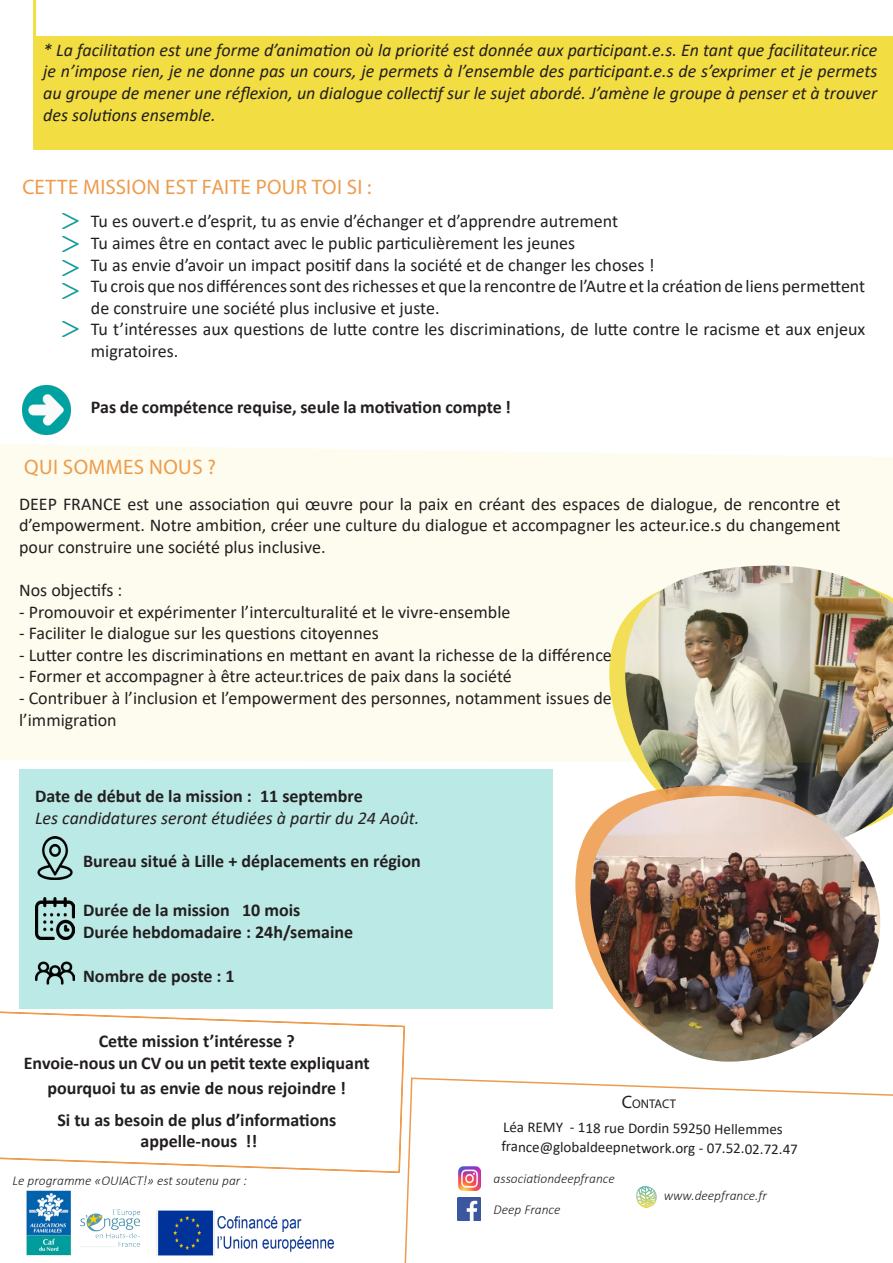
<style>
.page{position:relative;width:893px;height:1263px;background:#fff}
.page>*{position:absolute;margin:0;border:0;box-sizing:border-box;transform-origin:0 0}
.t1{font:21px "Myriad Pro";letter-spacing:.015em;color:#ed9c4d}
.t2{font:18px/21.6px "Calibri";color:#231f20}
.t3{font:italic 18px/21.6px "Calibri";color:#231f20;text-align:justify}
.t4{font:700 18px/25.2px "Calibri";color:#231f20;text-align:center}
.t5{font:15px "Calibri";color:#231f20}
.t6{font:italic 300 13.5px "Calibri";color:#231f20}
.t7{font:12.6px "Myriad Pro";letter-spacing:-.005em;color:#231f20}
.t8{font:10.65px "Myriad Pro";color:#231f20}
.s1{font-size:18px}
</style>
<div class="page">
<img style="left:636px;top:763px;width:257px;height:58px">
<svg style="left:0;top:1011px;width:405px;height:162px"></svg>
<svg style="left:0;top:444px;width:893px;height:319px;background:#efeddd"></svg>
<div style="left:19px;top:769px;width:533px;height:240px;background:#bbe9e5"></div>
<div style="left:35px;top:36px;width:858px;height:114px;background:#f2dd42"></div>
<hr style="left:33px;top:0;width:3px;height:150px;background:#f2dd42">
<img style="left:22px;top:386px;width:48px;height:49px">
<img style="left:62px;top:214px;width:17px;height:14px">
<img style="left:62px;top:237px;width:17px;height:15px">
<img style="left:62px;top:260px;width:17px;height:15px">
<img style="left:62px;top:284px;width:17px;height:15px">
<img style="left:62px;top:322px;width:17px;height:15px">
<img style="left:35px;top:897px;width:40px;height:42px">
<img style="left:35px;top:961px;width:40px;height:24px">
<svg style="left:575px;top:785px;width:290px;height:170px"></svg>
<img style="left:590px;top:796px;width:290px;height:266px">
<svg style="left:403px;top:1077px;width:490px;height:186px"></svg>
<img style="left:457px;top:1197px;width:24px;height:23px">
<img style="left:458px;top:1166px;width:23px;height:24px">
<img style="left:630px;top:1183px;width:29px;height:26px">
<img style="left:37px;top:836px;width:36px;height:44px">
<img style="left:0;top:1164px;width:109px;height:92px">
<img style="left:156px;top:1209px;width:179px;height:48px">
<img style="left:79px;top:1209px;width:62px;height:41px">
<p class="t3" style="left:43px;top:38px;width:836px">* La facilitation est une forme d’animation où la priorité est donnée aux participant.e.s. En tant que facilitateur.rice je n’impose rien, je ne donne pas un cours, je permets à l’ensemble des participant.e.s de s’exprimer et je permets au groupe de mener une réflexion, un dialogue collectif sur le sujet abordé. J’amène le groupe à penser et à trouver des solutions ensemble.</p>
<p class="t1" style="left:22px;top:174px;width:350px">CETTE MISSION EST FAITE POUR TOI SI :</p>
<p class="t2" style="left:91px;top:210px;width:529px">Tu es ouvert.e d’esprit, tu as envie d’échanger et d’apprendre autrement</p>
<p class="t2" style="left:91px;top:232px;width:486px">Tu aimes être en contact avec le public particulièrement les jeunes</p>
<p class="t2" style="left:91px;top:253px;width:565px">Tu as envie d’avoir un impact positif dans la société et de changer les choses !</p>
<p class="t2" style="left:91px;top:275px;width:776px">Tu crois que nos différences sont des richesses et que la rencontre de l’Autre et la création de liens permettent de construire une société plus inclusive et juste.</p>
<p class="t2" style="left:91px;top:318px;width:776px">Tu t’intéresses aux questions de lutte contre les discriminations, de lutte contre le racisme et aux enjeux migratoires.</p>
<p class="t4" style="left:91px;top:394px;width:422px">Pas de compétence requise, seule la motivation compte !</p>
<p class="t1" style="left:24px;top:454px;width:193px">QUI SOMMES NOUS ?</p>
<p class="t2" style="left:19px;top:492px;width:823px;text-align:justify">DEEP FRANCE est une association qui œuvre pour la paix en créant des espaces de dialogue, de rencontre et d’empowerment. Notre ambition, créer une culture du dialogue et accompagner les acteur.ice.s du changement pour construire une société plus inclusive.</p>
<p class="t2" style="left:19px;top:579px;width:105px">Nos objectifs :</p>
<p class="t2" style="left:19px;top:600px;width:493px">- Promouvoir et expérimenter l’interculturalité et le vivre-ensemble</p>
<p class="t2" style="left:19px;top:622px;width:361px">- Faciliter le dialogue sur les questions citoyennes</p>
<p class="t2" style="left:19px;top:643px;width:594px">- Lutter contre les discriminations en mettant en avant la richesse de la différence</p>
<p class="t2" style="left:19px;top:665px;width:494px">- Former et accompagner à être acteur.trices de paix dans la société</p>
<p class="t2" style="left:19px;top:687px;width:594px">- Contribuer à l’inclusion et l’empowerment des personnes, notamment issues de</p>
<p class="t2" style="left:19px;top:708px;width:99px">l’immigration</p>
<p class="t4" style="left:35px;top:783px;width:329px">Date de début de la mission : 11 septembre</p>
<p class="t3" style="left:35px;top:806px;width:386px">Les candidatures seront étudiées à partir du 24 Août.</p>
<p class="t4" style="left:83px;top:848px;width:339px">Bureau situé à Lille + déplacements en région</p>
<p class="t4" style="left:83px;top:898px;width:219px">Durée de la mission 10 mois</p>
<p class="t4" style="left:83px;top:919px;width:272px">Durée hebdomadaire : 24h/semaine</p>
<p class="t4" style="left:83px;top:963px;width:153px">Nombre de poste : 1</p>
<p class="t4" style="left:99px;top:1028px;width:197px">Cette mission t’intéresse ?</p>
<p class="t4" style="left:24px;top:1050px;width:347px">Envoie-nous un CV ou un petit texte expliquant pourquoi tu as envie de nous rejoindre !</p>
<p class="t4" style="left:57px;top:1107px;width:280px">Si tu as besoin de plus d’informations</p>
<p class="t4" style="left:140px;top:1128px;width:118px">appelle-nous !!</p>
<p class="t6" style="left:13px;top:1172px;width:236px">Le programme «OUIACT!» est soutenu par :</p>
<p class="t7" style="left:622px;top:1096px;width:56px"><span class="s1">C</span>ONTACT</p>
<p class="t5" style="left:503px;top:1115px;width:281px;rotate:1deg">Léa REMY - 118 rue Dordin 59250 Hellemmes</p>
<p class="t5" style="left:502px;top:1135px;width:298px;rotate:1deg">france@globaldeepnetwork.org - 07.52.02.72.47</p>
<p class="t6" style="left:494px;top:1170px;width:123px">associationdeepfrance</p>
<p class="t6" style="left:494px;top:1201px;width:68px">Deep France</p>
<p class="t8" style="left:457px;top:1204px;width:74px">Cité Scientifique</p>
<p class="t6" style="left:664px;top:1187px;width:105px">www.deepfrance.fr</p>
</div>
